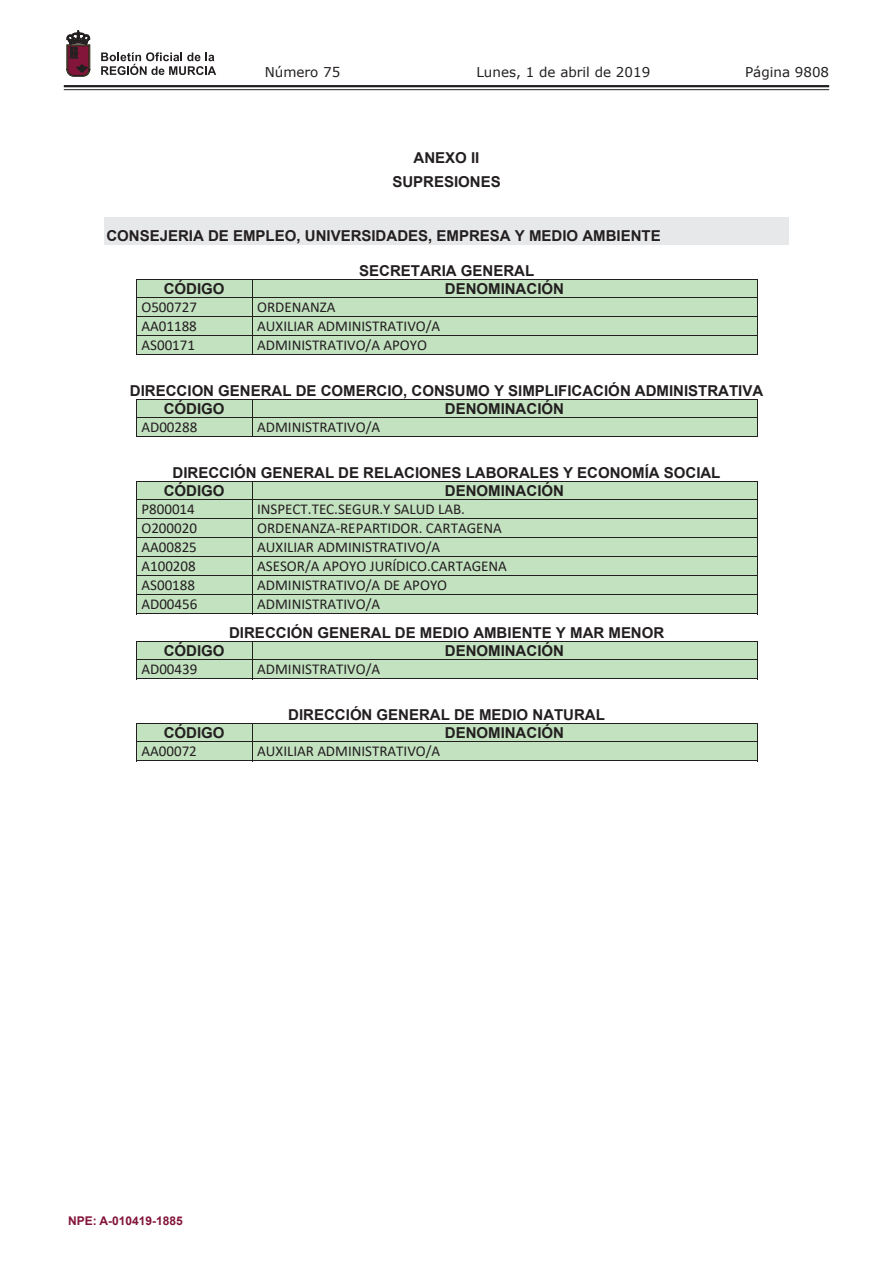
<style>
.page{position:relative;width:893px;height:1263px;background:#fff}
.page>*{position:absolute;margin:0;border:0;box-sizing:border-box;transform-origin:0 0}
.t1{font:700 15px/18px "Arial";color:#231f20}
.t2{font:15px "Calibri";color:#231f20}
.t3{font:13.5px "Verdana";color:#231f20}
.t4{font:700 12px "Arial";color:#83143a}
</style>
<div class="page">
<hr style="left:64px;top:85px;width:765px;height:2px;background:#231f20">
<hr style="left:64px;top:89px;width:765px;height:1px;background:#231f20">
<svg style="left:101px;top:52px;width:115px;height:23px"></svg>
<svg style="left:67px;top:31px;width:23px;height:45px"></svg>
<div style="left:104px;top:217px;width:685px;height:27px;background:#e7e8e9"></div>
<div style="left:137px;top:280px;width:115px;height:17px;background:#c3e2c0"></div>
<div style="left:257px;top:280px;width:495px;height:17px;background:#c3e2c0"></div>
<hr style="left:136px;top:279px;width:621px;height:1px;background:#231f20">
<div style="left:137px;top:298px;width:115px;height:18px;background:#c3e2c0"></div>
<div style="left:257px;top:298px;width:495px;height:18px;background:#c3e2c0"></div>
<hr style="left:136px;top:297px;width:621px;height:1px;background:#231f20">
<div style="left:137px;top:317px;width:115px;height:18px;background:#c3e2c0"></div>
<div style="left:257px;top:317px;width:495px;height:18px;background:#c3e2c0"></div>
<hr style="left:136px;top:316px;width:621px;height:1px;background:#231f20">
<div style="left:137px;top:336px;width:115px;height:18px;background:#c3e2c0"></div>
<div style="left:257px;top:336px;width:495px;height:18px;background:#c3e2c0"></div>
<hr style="left:136px;top:335px;width:621px;height:1px;background:#231f20">
<svg style="left:136px;top:280px;width:1px;height:74px"></svg>
<hr style="left:136px;top:354px;width:116px;height:1px;background:#231f20">
<svg style="left:252px;top:280px;width:1px;height:74px"></svg>
<hr style="left:252px;top:354px;width:505px;height:1px;background:#231f20">
<svg style="left:757px;top:279px;width:1px;height:76px"></svg>
<div style="left:137px;top:400px;width:115px;height:17px;background:#c3e2c0"></div>
<div style="left:257px;top:400px;width:495px;height:17px;background:#c3e2c0"></div>
<hr style="left:136px;top:399px;width:621px;height:1px;background:#231f20">
<div style="left:137px;top:418px;width:115px;height:18px;background:#c3e2c0"></div>
<div style="left:257px;top:418px;width:495px;height:18px;background:#c3e2c0"></div>
<hr style="left:136px;top:417px;width:621px;height:1px;background:#231f20">
<svg style="left:136px;top:400px;width:1px;height:36px"></svg>
<hr style="left:136px;top:436px;width:116px;height:1px;background:#231f20">
<svg style="left:252px;top:400px;width:1px;height:36px"></svg>
<hr style="left:252px;top:436px;width:505px;height:1px;background:#231f20">
<svg style="left:757px;top:399px;width:1px;height:38px"></svg>
<div style="left:137px;top:482px;width:115px;height:17px;background:#c3e2c0"></div>
<div style="left:257px;top:482px;width:495px;height:17px;background:#c3e2c0"></div>
<hr style="left:136px;top:481px;width:621px;height:1px;background:#231f20">
<div style="left:137px;top:500px;width:115px;height:18px;background:#c3e2c0"></div>
<div style="left:257px;top:500px;width:495px;height:18px;background:#c3e2c0"></div>
<hr style="left:136px;top:499px;width:621px;height:1px;background:#231f20">
<div style="left:137px;top:519px;width:115px;height:18px;background:#c3e2c0"></div>
<div style="left:257px;top:519px;width:495px;height:18px;background:#c3e2c0"></div>
<hr style="left:136px;top:518px;width:621px;height:1px;background:#231f20">
<div style="left:137px;top:538px;width:115px;height:18px;background:#c3e2c0"></div>
<div style="left:257px;top:538px;width:495px;height:18px;background:#c3e2c0"></div>
<hr style="left:136px;top:537px;width:621px;height:1px;background:#231f20">
<div style="left:137px;top:557px;width:115px;height:18px;background:#c3e2c0"></div>
<div style="left:257px;top:557px;width:495px;height:18px;background:#c3e2c0"></div>
<hr style="left:136px;top:556px;width:621px;height:1px;background:#231f20">
<div style="left:137px;top:576px;width:115px;height:18px;background:#c3e2c0"></div>
<div style="left:257px;top:576px;width:495px;height:18px;background:#c3e2c0"></div>
<hr style="left:136px;top:575px;width:621px;height:1px;background:#231f20">
<div style="left:137px;top:595px;width:115px;height:19px;background:#c3e2c0"></div>
<div style="left:257px;top:595px;width:495px;height:19px;background:#c3e2c0"></div>
<hr style="left:136px;top:594px;width:621px;height:1px;background:#231f20">
<svg style="left:136px;top:482px;width:1px;height:132px"></svg>
<hr style="left:136px;top:614px;width:116px;height:1px;background:#231f20">
<svg style="left:252px;top:482px;width:1px;height:132px"></svg>
<hr style="left:252px;top:614px;width:505px;height:1px;background:#231f20">
<svg style="left:757px;top:481px;width:1px;height:134px"></svg>
<div style="left:137px;top:642px;width:115px;height:17px;background:#c3e2c0"></div>
<div style="left:257px;top:642px;width:495px;height:17px;background:#c3e2c0"></div>
<hr style="left:136px;top:641px;width:621px;height:1px;background:#231f20">
<div style="left:137px;top:660px;width:115px;height:18px;background:#c3e2c0"></div>
<div style="left:257px;top:660px;width:495px;height:18px;background:#c3e2c0"></div>
<hr style="left:136px;top:659px;width:621px;height:1px;background:#231f20">
<svg style="left:136px;top:642px;width:1px;height:36px"></svg>
<hr style="left:136px;top:678px;width:116px;height:1px;background:#231f20">
<svg style="left:252px;top:642px;width:1px;height:36px"></svg>
<hr style="left:252px;top:678px;width:505px;height:1px;background:#231f20">
<svg style="left:757px;top:641px;width:1px;height:38px"></svg>
<div style="left:137px;top:724px;width:115px;height:17px;background:#c3e2c0"></div>
<div style="left:257px;top:724px;width:495px;height:17px;background:#c3e2c0"></div>
<hr style="left:136px;top:723px;width:621px;height:1px;background:#231f20">
<div style="left:137px;top:742px;width:115px;height:18px;background:#c3e2c0"></div>
<div style="left:257px;top:742px;width:495px;height:18px;background:#c3e2c0"></div>
<hr style="left:136px;top:741px;width:621px;height:1px;background:#231f20">
<svg style="left:136px;top:724px;width:1px;height:36px"></svg>
<hr style="left:136px;top:760px;width:116px;height:1px;background:#231f20">
<svg style="left:252px;top:724px;width:1px;height:36px"></svg>
<hr style="left:252px;top:760px;width:505px;height:1px;background:#231f20">
<svg style="left:757px;top:723px;width:1px;height:38px"></svg>
<p class="t3" style="left:265px;top:62px;width:77px">Número 75</p>
<p class="t3" style="left:476px;top:62px;width:175px">Lunes, 1 de abril de 2019</p>
<p class="t3" style="left:745px;top:62px;width:86px">Página 9808</p>
<p class="t1" style="left:392px;top:146px;width:110px;line-height:24px;text-align:center">ANEXO II<br>SUPRESIONES</p>
<p class="t1" style="left:106px;top:227px;width:556px">CONSEJERIA DE EMPLEO, UNIVERSIDADES, EMPRESA Y MEDIO AMBIENTE</p>
<p class="t1" style="left:359px;top:262px;width:177px">SECRETARIA GENERAL</p>
<p class="t1" style="left:164px;top:279px;width:62px">CÓDIGO</p>
<p class="t1" style="left:445px;top:279px;width:121px">DENOMINACIÓN</p>
<p class="t2" style="left:141px;top:296px;width:57px">O500727</p>
<p class="t2" style="left:257px;top:296px;width:80px">ORDENANZA</p>
<p class="t2" style="left:141px;top:316px;width:57px">AA01188</p>
<p class="t2" style="left:257px;top:316px;width:185px">AUXILIAR ADMINISTRATIVO/A</p>
<p class="t2" style="left:141px;top:335px;width:55px">AS00171</p>
<p class="t2" style="left:257px;top:335px;width:171px">ADMINISTRATIVO/A APOYO</p>
<p class="t1" style="left:164px;top:382px;width:601px;text-indent:-34px">DIRECCION GENERAL DE COMERCIO, CONSUMO Y SIMPLIFICACIÓN ADMINISTRATIVA<br>CÓDIGO</p>
<p class="t1" style="left:445px;top:400px;width:121px">DENOMINACIÓN</p>
<p class="t2" style="left:141px;top:417px;width:57px">AD00288</p>
<p class="t2" style="left:257px;top:417px;width:125px">ADMINISTRATIVO/A</p>
<p class="t1" style="left:164px;top:464px;width:558px;text-indent:9px">DIRECCIÓN GENERAL DE RELACIONES LABORALES Y ECONOMÍA SOCIAL<br>CÓDIGO</p>
<p class="t1" style="left:445px;top:482px;width:121px">DENOMINACIÓN</p>
<p class="t2" style="left:141px;top:499px;width:55px">P800014</p>
<p class="t2" style="left:257px;top:499px;width:209px">INSPECT.TEC.SEGUR.Y SALUD LAB.</p>
<p class="t2" style="left:141px;top:518px;width:57px">O200020</p>
<p class="t2" style="left:257px;top:518px;width:246px">ORDENANZA‐REPARTIDOR. CARTAGENA</p>
<p class="t2" style="left:141px;top:537px;width:57px">AA00825</p>
<p class="t2" style="left:257px;top:537px;width:185px">AUXILIAR ADMINISTRATIVO/A</p>
<p class="t2" style="left:141px;top:556px;width:56px">A100208</p>
<p class="t2" style="left:257px;top:556px;width:251px">ASESOR/A APOYO JURÍDICO.CARTAGENA</p>
<p class="t2" style="left:141px;top:575px;width:55px">AS00188</p>
<p class="t2" style="left:257px;top:575px;width:191px">ADMINISTRATIVO/A DE APOYO</p>
<p class="t2" style="left:141px;top:594px;width:57px">AD00456</p>
<p class="t2" style="left:257px;top:594px;width:125px">ADMINISTRATIVO/A</p>
<p class="t1" style="left:229px;top:624px;width:437px">DIRECCIÓN GENERAL DE MEDIO AMBIENTE Y MAR MENOR</p>
<p class="t1" style="left:164px;top:642px;width:62px">CÓDIGO</p>
<p class="t1" style="left:445px;top:642px;width:121px">DENOMINACIÓN</p>
<p class="t2" style="left:141px;top:659px;width:57px">AD00439</p>
<p class="t2" style="left:257px;top:659px;width:125px">ADMINISTRATIVO/A</p>
<p class="t1" style="left:288px;top:706px;width:318px">DIRECCIÓN GENERAL DE MEDIO NATURAL</p>
<p class="t1" style="left:164px;top:724px;width:62px">CÓDIGO</p>
<p class="t1" style="left:445px;top:724px;width:121px">DENOMINACIÓN</p>
<p class="t2" style="left:141px;top:741px;width:57px">AA00072</p>
<p class="t2" style="left:257px;top:741px;width:185px">AUXILIAR ADMINISTRATIVO/A</p>
<p class="t4" style="left:68px;top:1212px;width:116px">NPE: A-010419-1885</p>
</div>
